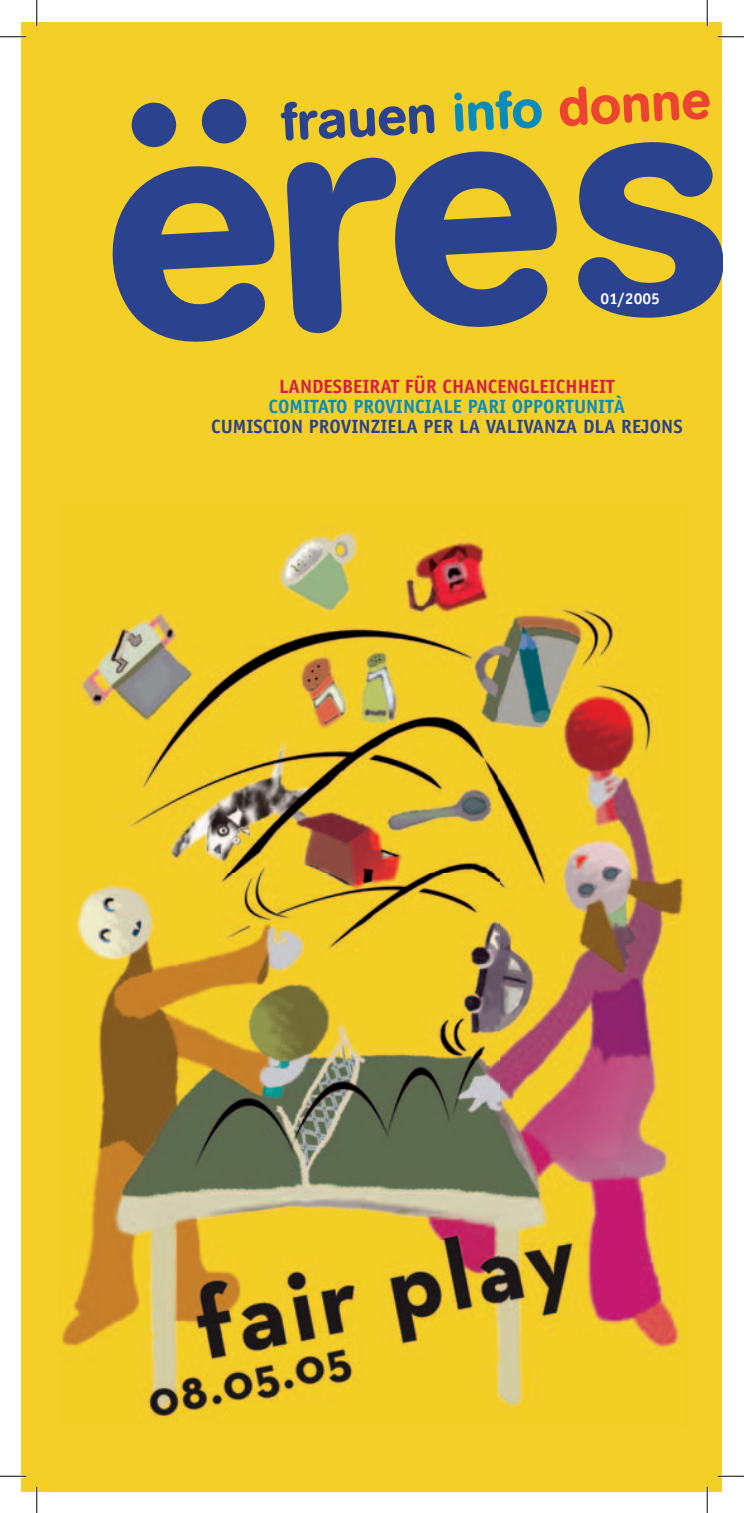
<style>
.page{position:relative;width:744px;height:1513px;background:#fff}
.page>*{position:absolute;margin:0;border:0;box-sizing:border-box;transform-origin:0 0}
.t1{font:700 19.25px "Officina Sans";color:#2b428f}
.t2{font:700 19.25px "Officina Sans";color:#0a8bbc}
.t3{font:700 19.25px "Officina Sans";color:#d51e48}
.t4{font:700 15.75px "Officina Sans";color:#fff}
</style>
<div class="page">
<div style="left:22px;top:22px;width:699px;height:1468px;background:#f3cf27"></div>
<svg style="left:112px;top:99px;width:609px;height:243px"></svg>
<svg style="left:280px;top:102px;width:154px;height:39px"></svg>
<svg style="left:454px;top:90px;width:88px;height:42px"></svg>
<svg style="left:559px;top:86px;width:150px;height:40px"></svg>
<img style="left:62px;top:530px;width:622px;height:892px">
<hr style="left:0;top:36px;width:26px;height:2px;background:#fff">
<hr style="left:717px;top:36px;width:26px;height:2px;background:#fff">
<hr style="left:0;top:1474px;width:26px;height:2px;background:#fff">
<hr style="left:717px;top:1474px;width:26px;height:2px;background:#fff">
<hr style="left:36px;top:0;width:2px;height:26px;background:#fff">
<hr style="left:36px;top:1486px;width:2px;height:26px;background:#fff">
<hr style="left:705px;top:0;width:3px;height:26px;background:#fff">
<hr style="left:705px;top:1486px;width:3px;height:26px;background:#fff">
<svg style="left:0;top:36px;width:26px;height:1px"></svg>
<svg style="left:717px;top:36px;width:26px;height:1px"></svg>
<svg style="left:0;top:1475px;width:26px;height:1px"></svg>
<svg style="left:717px;top:1475px;width:26px;height:1px"></svg>
<svg style="left:36px;top:0;width:1px;height:26px"></svg>
<svg style="left:36px;top:1486px;width:1px;height:26px"></svg>
<svg style="left:706px;top:0;width:1px;height:26px"></svg>
<svg style="left:706px;top:1486px;width:1px;height:26px"></svg>
<p class="t4" style="left:600px;top:292px;width:61px">01/2005</p>
<p class="t3" style="left:279px;top:379px;width:337px">LANDESBEIRAT FÜR CHANCENGLEICHHEIT</p>
<p class="t2" style="left:268px;top:399px;width:358px">COMITATO PROVINCIALE PARI OP POR TU NI TÀ</p>
<p class="t1" style="left:211px;top:419px;width:473px">CUMISCION PROVINZIELA PER LA VALIVANZA DLA REJONS</p>
</div>
